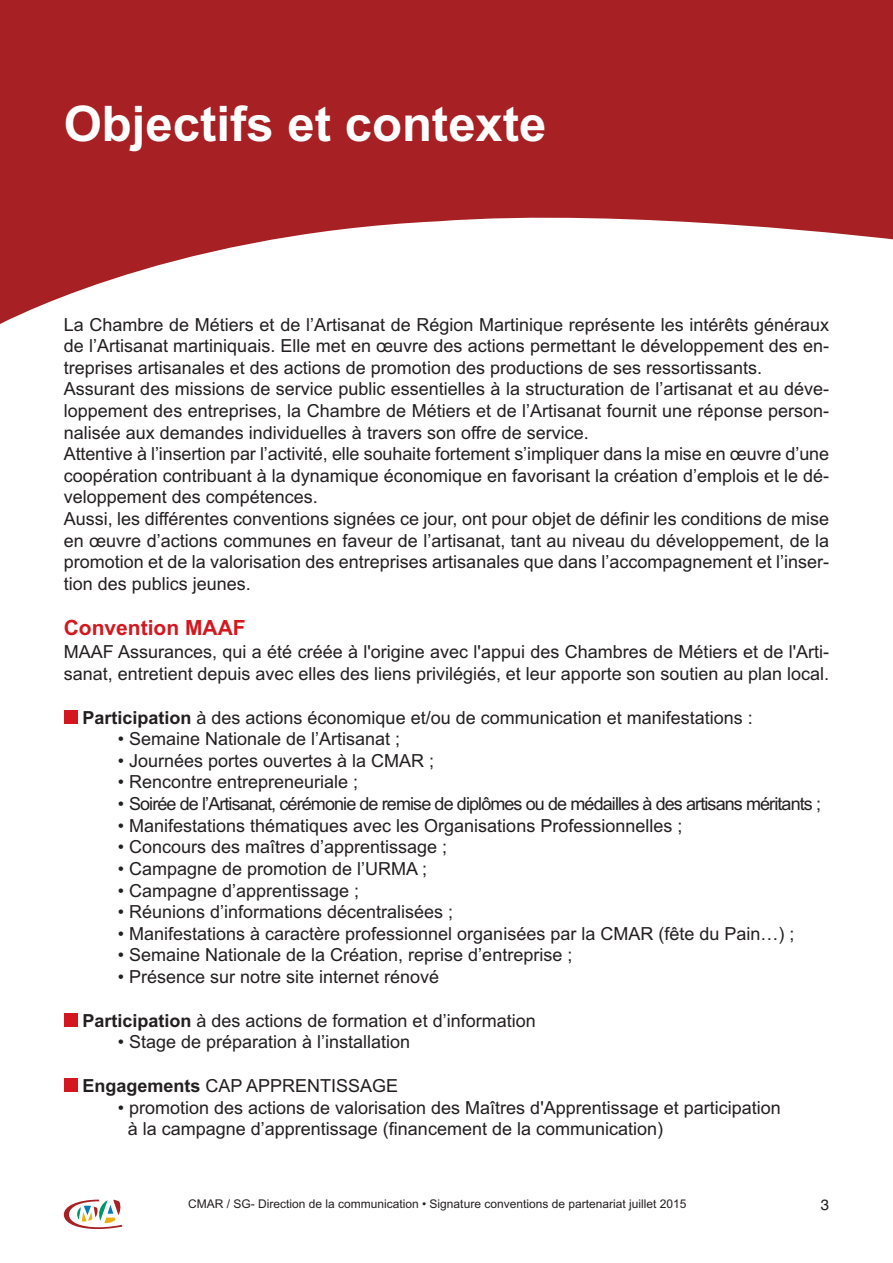
<style>
.page{position:relative;width:893px;height:1263px;background:#fff}
.page>*{position:absolute;margin:0;border:0;box-sizing:border-box;transform-origin:0 0}
.t1{font:700 49.05px "Arial";color:#fff}
.t2{font:700 21px "Arial";color:#d4171e}
.t3{font:18px/21.6px "Arial";color:#231f20}
.t4{font:18px "Arial";letter-spacing:-.05em;color:#231f20}
.t5{font:15px "Helvetica";color:#231f20}
.t6{font:12px "Arial";color:#231f20}
.s1{font-weight:700}
</style>
<div class="page">
<svg style="left:0;top:0;width:893px;height:324px;fill:#a72023"></svg>
<svg style="left:64px;top:1199px;width:58px;height:30px"></svg>
<div style="left:64px;top:710px;width:13px;height:14px;background:#d4171e"></div>
<div style="left:64px;top:1013px;width:13px;height:14px;background:#d4171e"></div>
<div style="left:64px;top:1078px;width:13px;height:14px;background:#d4171e"></div>
<h1 class="t1" style="left:64px;top:95px;width:484px">Objectifs et contexte</h1>
<p class="t3" style="left:64px;top:314px;width:767px">La Chambre de Métiers et de l’Artisanat de Région Martinique représente les intérêts généraux de l’Artisanat martiniquais. Elle met en œuvre des actions permettant le développement des en&shy;treprises artisanales et des actions de promotion des productions de ses ressortissants.<br>Assurant des missions de service public essentielles à la structuration de l’artisanat et au déve&shy;loppement des entreprises, la Chambre de Métiers et de l’Artisanat fournit une réponse person&shy;nalisée aux demandes individuelles à travers son offre de service.<br>Attentive à l’insertion par l’activité, elle souhaite fortement s’impliquer dans la mise en œuvre d’une coopération contribuant à la dynamique économique en favorisant la création d’emplois et le dé&shy;veloppement des compétences.<br>Aussi, les différentes conventions signées ce jour, ont pour objet de définir les conditions de mise en œuvre d’actions communes en faveur de l’artisanat, tant au niveau du développement, de la promotion et de la valorisation des entreprises artisanales que dans l’accompagnement et l’inser&shy;tion des publics jeunes.</p>
<p class="t2" style="left:64px;top:616px;width:183px">Convention MAAF</p>
<p class="t3" style="left:64px;top:641px;width:767px">MAAF Assurances, qui a été créée à l'origine avec l'appui des Chambres de Métiers et de l'Arti&shy;sanat, entretient depuis avec elles des liens privilégiés, et leur apporte son soutien au plan local.</p>
<p class="t3" style="left:82px;top:707px;width:672px"><span class="s1">Participation</span> à des actions économique et/ou de communication et manifestations :</p>
<p class="t3" style="left:118px;top:728px;width:284px">• Semaine Nationale de l’Artisanat ;</p>
<p class="t3" style="left:118px;top:750px;width:318px">• Journées portes ouvertes à la CMAR ;</p>
<p class="t3" style="left:118px;top:771px;width:242px">• Rencontre entrepreneuriale ;</p>
<p class="t4" style="left:118px;top:793px;width:705px">• Soirée de l’Artisanat, cérémonie de remise de diplômes ou de médailles à des artisans méritants ;</p>
<p class="t3" style="left:118px;top:815px;width:566px">• Manifestations thématiques avec les Organisations Professionnelles ;</p>
<p class="t3" style="left:118px;top:836px;width:331px">• Concours des maîtres d’apprentissage ;</p>
<p class="t3" style="left:118px;top:858px;width:311px">• Campagne de promotion de l’URMA ;</p>
<p class="t3" style="left:118px;top:879px;width:243px">• Campagne d’apprentissage ;</p>
<p class="t3" style="left:118px;top:901px;width:337px">• Réunions d’informations décentralisées ;</p>
<p class="t3" style="left:118px;top:923px;width:678px">• Manifestations à caractère professionnel organisées par la CMAR (fête du Pain…) ;</p>
<p class="t3" style="left:118px;top:944px;width:456px">• Semaine Nationale de la Création, reprise d’entreprise ;</p>
<p class="t3" style="left:118px;top:966px;width:323px">• Présence sur notre site internet rénové</p>
<p class="t3" style="left:82px;top:1010px;width:455px"><span class="s1">Participation</span> à des actions de formation et d’information</p>
<p class="t3" style="left:118px;top:1031px;width:294px">• Stage de préparation à l’installation</p>
<p class="t3" style="left:82px;top:1075px;width:317px"><span class="s1">Engagements</span> CAP APPRENTISSAGE</p>
<p class="t3" style="left:128px;top:1097px;width:655px;text-indent:-10px">• promotion des actions de valorisation des Maîtres d'Apprentissage et participation à la campagne d’apprentissage (financement de la communication)</p>
<p class="t6" style="left:188px;top:1197px;width:500px">CMAR / SG- Direction de la communication • Signature conventions de partenariat juillet 2015</p>
<p class="t5" style="left:821px;top:1196px;width:10px">3</p>
</div>
